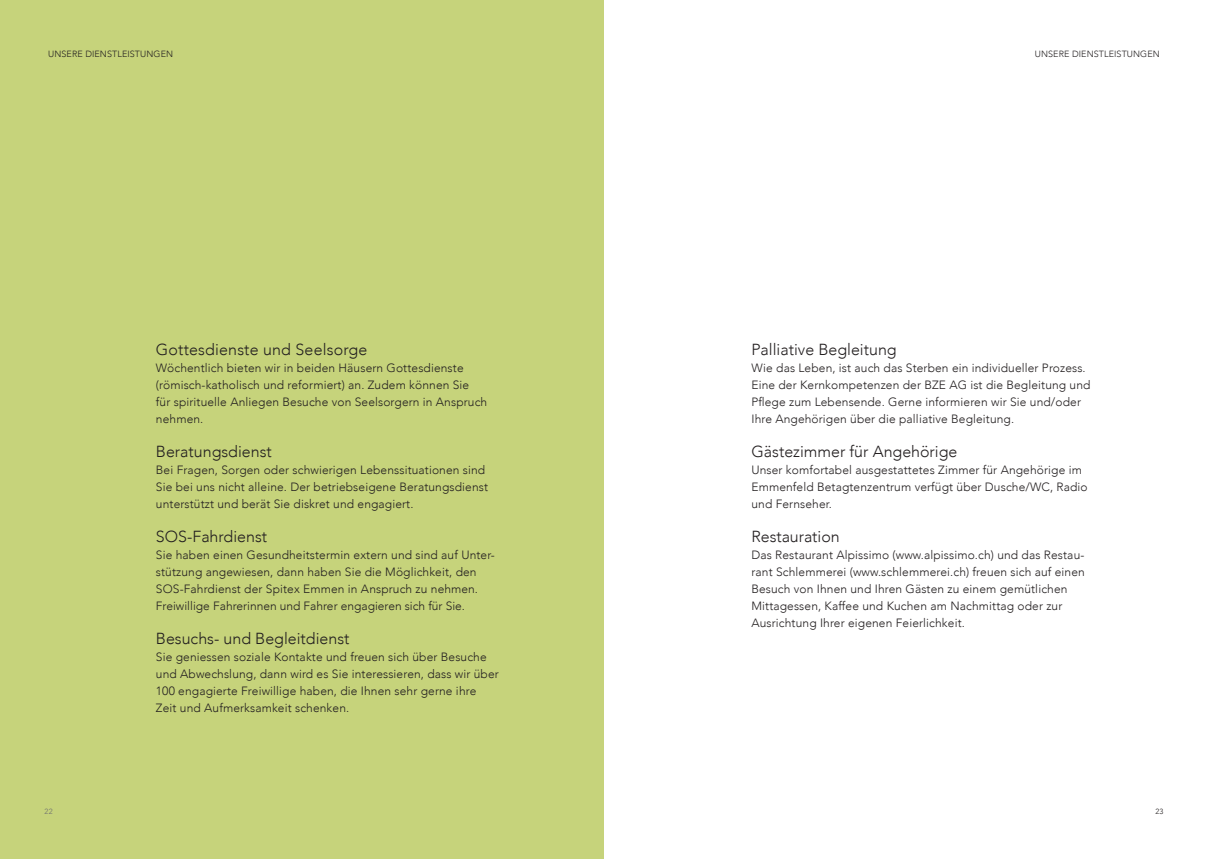
<style>
.page{position:relative;width:1208px;height:859px;background:#fff}
.page>*{position:absolute;margin:0;border:0;box-sizing:border-box;transform-origin:0 0}
.t1{font:300 16px "Avenir";color:#231f20}
.t2{font:300 12px/17px "Avenir";letter-spacing:.01em;color:#231f20}
.t3{font:300 9px "Avenir";letter-spacing:.01em;color:#231f20}
.t4{font:300 7.5px "Avenir";color:#6c6d70}
.t5{font:300 7.5px "Avenir";color:#231f20}
</style>
<div class="page">
<div style="left:0;top:0;width:604px;height:859px;background:#c6d37b"></div>
<p class="t3" style="left:48px;top:49px;width:126px">UNSERE DIENSTLEISTUNGEN</p>
<p class="t3" style="left:1035px;top:49px;width:126px">UNSERE DIENSTLEISTUNGEN</p>
<h1 class="t1" style="left:156px;top:340px;width:213px">Gottesdienste und Seelsorge</h1>
<p class="t2" style="left:156px;top:359px;width:333px">Wöchentlich bieten wir in beiden Häusern Gottesdienste (römisch-katholisch und reformiert) an. Zudem können Sie<br>für spirituelle Anliegen Besuche von Seelsorgern in Anspruch nehmen.</p>
<h1 class="t1" style="left:156px;top:442px;width:117px">Beratungsdienst</h1>
<p class="t2" style="left:156px;top:461px;width:333px">Bei Fragen, Sorgen oder schwierigen Lebenssituationen sind<br>Sie bei uns nicht alleine. Der betriebseigene Beratungsdienst unterstützt und berät Sie diskret und engagiert.</p>
<h1 class="t1" style="left:156px;top:527px;width:113px">SOS-Fahrdienst</h1>
<p class="t2" style="left:156px;top:546px;width:340px">Sie haben einen Gesundheitstermin extern und sind auf Unter&shy;stützung angewiesen, dann haben Sie die Möglichkeit, den SOS-Fahrdienst der Spitex Emmen in Anspruch zu nehmen.<br>Freiwillige Fahrerinnen und Fahrer engagieren sich für Sie.</p>
<h1 class="t1" style="left:156px;top:629px;width:195px">Besuchs- und Begleitdienst</h1>
<p class="t2" style="left:156px;top:648px;width:344px">Sie geniessen soziale Kontakte und freuen sich über Besuche und Abwechslung, dann wird es Sie interessieren, dass wir über 100 engagierte Freiwillige haben, die Ihnen sehr gerne ihre Zeit und Aufmerksamkeit schenken.</p>
<h1 class="t1" style="left:751px;top:340px;width:147px">Palliative Begleitung</h1>
<p class="t2" style="left:751px;top:359px;width:340px">Wie das Leben, ist auch das Sterben ein individueller Prozess.<br>Eine der Kernkompetenzen der BZE AG ist die Begleitung und Pflege zum Lebensende. Gerne informieren wir Sie und/oder Ihre Angehörigen über die palliative Begleitung.</p>
<h1 class="t1" style="left:751px;top:442px;width:207px">Gästezimmer für Angehörige</h1>
<p class="t2" style="left:751px;top:461px;width:338px">Unser komfortabel ausgestattetes Zimmer für Angehörige im<br>Emmenfeld Betagtenzentrum verfügt über Dusche/WC, Radio und Fernseher.</p>
<h1 class="t1" style="left:751px;top:527px;width:90px">Restauration</h1>
<p class="t2" style="left:751px;top:546px;width:335px">Das Restaurant Alpissimo (www.alpissimo.ch) und das Restau&shy;rant Schlemmerei (www.schlemmerei.ch) freuen sich auf einen Besuch von Ihnen und Ihren Gästen zu einem gemütlichen Mittagessen, Kaffee und Kuchen am Nachmittag oder zur Ausrichtung Ihrer eigenen Feierlichkeit.</p>
<p class="t4" style="left:45px;top:807px;width:10px">22</p>
<p class="t5" style="left:1155px;top:807px;width:9px">23</p>
</div>
